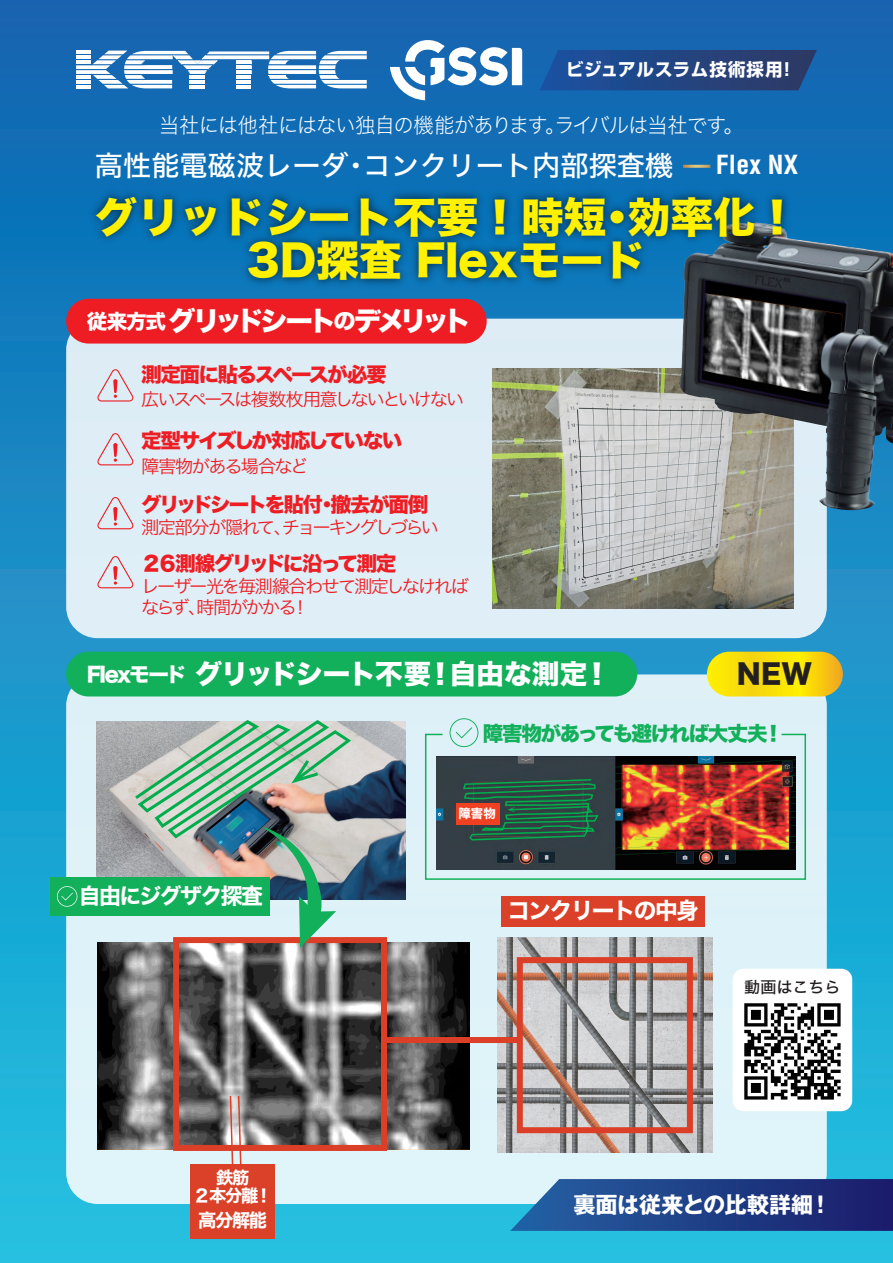
<style>
.page{position:relative;width:893px;height:1263px;background:#fff}
.page>*{position:absolute;margin:0;border:0;box-sizing:border-box;transform-origin:0 0}
.t1{font:42px/43.5px "Hira Kaku Std N W8";color:#fff101;text-align:center}
.t2{font:27.75px "Hira Kaku Pro N W5";color:#fff}
.t3{font:27.15px "Hira Kaku Std N W8";letter-spacing:-.02em;color:#fff}
.t4{font:27.15px "Hira Kaku Std N W8";letter-spacing:-.17em;color:#fff}
.t5{font:27.15px "Hira Kaku Std N W8";color:#231f20}
.t6{font:700 condensed 25.65px "Helvetica LT Std";letter-spacing:.01em;color:#fff}
.t7{font:22.8px "Hiragino Kaku W7 90 ms RKSJ H";letter-spacing:-.075em;color:#fff}
.t8{font:700 22.2px "Gothic MB101 Pro";letter-spacing:-.01em;color:#fff}
.t9{font:21.9px "Hiragino Kaku W7 90 ms RKSJ H";letter-spacing:-.075em;color:#fff}
.t10{font:21px "Hira Kaku Pro N W2";color:#fff;scale:.96 1}
.t11{font:20.25px "Hira Kaku Std N W8";letter-spacing:-.09em;color:#ee1d23}
.t12{font:20.25px "Hira Kaku Std N W8";letter-spacing:-.075em;color:#13b05b}
.t13{font:20.25px "Hira Kaku Std N W8";letter-spacing:-.125em;color:#ee1d23}
.t14{font:18.3px "Hiragino Kaku W7 90 ms RKSJ H";color:#fff}
.t15{font:18px/20.9px "Hira Kaku Pro N W3";letter-spacing:-.12em;color:#ee1d23}
.t16{font:18px "Hira Kaku Pro N W3";letter-spacing:-.09em;color:#ee1d23}
.t17{font:700 17.55px "Shin Go Pro";letter-spacing:.055em;color:#fff}
.t18{font:17.4px/18.6px "Hiragino Kaku W7 90 ms RKSJ H";letter-spacing:-.075em;color:#fff;text-align:center}
.t19{font:15.75px "Hira Kaku Pro N W5";color:#231f20}
.t20{font:12.45px "Hiragino Kaku W7 90 ms RKSJ H";color:#fff}
.s1{font-size:20.25px}
.s2{font-size:21.9px}
</style>
<div class="page">
<div style="left:0;top:0;width:893px;height:1263px;background:linear-gradient(to bottom,#1060ac,#23c4e3)"></div>
<div style="left:66px;top:674px;width:761px;height:530px;background:#def3f9;border-radius:31px"></div>
<div style="left:66px;top:319px;width:761px;height:319px;background:#deeef6;border-radius:31px"></div>
<img style="left:492px;top:369px;width:302px;height:239px">
<div style="left:733px;top:969px;width:119px;height:142px;background:#fff;border-radius:11px"></div>
<svg style="left:744px;top:1003px;width:97px;height:96px"></svg>
<hr style="left:683px;top:165px;width:27px;height:3px;background:#fff">
<svg style="left:97px;top:369px;width:37px;height:32px"></svg>
<svg style="left:97px;top:433px;width:37px;height:32px"></svg>
<svg style="left:97px;top:497px;width:37px;height:32px"></svg>
<svg style="left:97px;top:556px;width:37px;height:32px"></svg>
<img style="left:497px;top:937px;width:216px;height:216px">
<img style="left:497px;top:971px;width:216px;height:11px">
<img style="left:497px;top:1061px;width:216px;height:10px">
<img style="left:705px;top:1010px;width:8px;height:13px">
<img style="left:505px;top:937px;width:200px;height:216px">
<img style="left:497px;top:1086px;width:216px;height:20px">
<img style="left:627px;top:937px;width:10px;height:216px">
<img style="left:559px;top:937px;width:21px;height:216px">
<img style="left:497px;top:987px;width:7px;height:9px">
<img style="left:497px;top:996px;width:16px;height:19px">
<img style="left:505px;top:1008px;width:12px;height:19px">
<img style="left:514px;top:1021px;width:18px;height:16px">
<img style="left:524px;top:1033px;width:17px;height:19px">
<img style="left:532px;top:1045px;width:18px;height:19px">
<img style="left:542px;top:1058px;width:17px;height:18px">
<img style="left:551px;top:1070px;width:18px;height:19px">
<img style="left:560px;top:1082px;width:18px;height:19px">
<img style="left:569px;top:1095px;width:18px;height:18px">
<img style="left:579px;top:1107px;width:17px;height:19px">
<img style="left:588px;top:1119px;width:17px;height:19px">
<img style="left:597px;top:1133px;width:18px;height:17px">
<img style="left:606px;top:1144px;width:15px;height:9px">
<div style="left:517px;top:957px;width:176px;height:176px;border:6px solid #db3f28"></div>
<img style="left:97px;top:942px;width:372px;height:207px">
<div style="left:173px;top:937px;width:214px;height:214px;border:6px solid #db3f28"></div>
<div style="left:191px;top:1165px;width:84px;height:74px;background:#db4128"></div>
<div style="left:501px;top:896px;width:204px;height:30px;background:#db4128"></div>
<div style="left:384px;top:1037px;width:137px;height:6px;background:#db3f28"></div>
<svg style="left:229px;top:1094px;width:13px;height:71px"></svg>
<img style="left:680px;top:224px;width:206px;height:287px">
<img style="left:82px;top:183px;width:729px;height:129px">
<img style="left:96px;top:722px;width:309px;height:178px">
<div style="left:51px;top:877px;width:219px;height:38px;background:#13b05b"></div>
<svg style="left:510px;top:1179px;width:383px;height:52px"></svg>
<div style="left:66px;top:299px;width:421px;height:45px;background:#ee1d23;border-radius:22px"></div>
<div style="left:66px;top:652px;width:571px;height:44px;background:#13b05b;border-radius:22px"></div>
<svg style="left:707px;top:652px;width:136px;height:44px"></svg>
<svg style="left:132px;top:720px;width:222px;height:228px"></svg>
<svg style="left:450px;top:718px;width:28px;height:15px"></svg>
<svg style="left:57px;top:886px;width:20px;height:21px"></svg>
<svg style="left:425px;top:733px;width:381px;height:147px"></svg>
<svg style="left:462px;top:778px;width:138px;height:63px"></svg>
<div style="left:456px;top:803px;width:44px;height:21px;background:#ef4022"></div>
<svg style="left:390px;top:40px;width:132px;height:60px"></svg>
<svg style="left:76px;top:51px;width:291px;height:37px"></svg>
<hr style="left:76px;top:51px;width:15px;height:3px;background:#fff">
<svg style="left:540px;top:50px;width:277px;height:40px"></svg>
<p class="t17" style="left:566px;top:56px;width:231px">ビジュアルスラム技術採用！</p>
<p class="t10" style="left:159px;top:107px;width:611px">当社には他社にはない独自の機能があります。ライバルは当社です。</p>
<h2 class="t2" style="left:95px;top:141px;width:580px">高性能電磁波レーダ・コンクリート内部探査機</h2>
<h3 class="t6" style="left:716px;top:149px;width:84px">Flex NX</h3>
<h1 class="t1" style="left:95px;top:196px;width:705px">グリッドシート不要！時短・効率化！<br>3D探査 Flexモード</h1>
<h3 class="t4" style="left:87px;top:305px;width:386px"><span class="s1">従来方式</span>グリッドシート<span class="s2">の</span>デメリット</h3>
<p class="t11" style="left:141px;top:363px;width:247px">測定面に貼るスペースが必要</p>
<p class="t15" style="left:141px;top:388px;width:325px">広いスペースは複数枚用意しないといけない</p>
<p class="t11" style="left:141px;top:429px;width:263px">定型サイズしか対応していない</p>
<p class="t16" style="left:141px;top:450px;width:169px">障害物がある場合など</p>
<p class="t11" style="left:141px;top:493px;width:289px">グリッドシートを貼付・撤去が面倒</p>
<p class="t15" style="left:141px;top:515px;width:299px">測定部分が隠れて、チョーキングしづらい</p>
<p class="t13" style="left:141px;top:552px;width:257px">２６測線グリッドに沿って測定</p>
<p class="t15" style="left:141px;top:574px;width:330px">レーザー光を毎測線合わせて測定しなければならず、時間がかかる！</p>
<h3 class="t3" style="left:87px;top:658px;width:525px"><span class="s1">Flexモード</span>グリッドシート不要！自由な測定！</h3>
<h3 class="t5" style="left:737px;top:658px;width:77px">NEW</h3>
<p class="t12" style="left:483px;top:722px;width:302px">障害物があっても避ければ大丈夫！</p>
<p class="t9" style="left:79px;top:884px;width:186px">自由にジグザク探査</p>
<p class="t18" style="left:193px;top:1169px;width:81px">鉄筋<br>２本分離！</p>
<p class="t14" style="left:198px;top:1211px;width:70px">高分解能</p>
<p class="t20" style="left:458px;top:807px;width:39px">障害物</p>
<p class="t7" style="left:507px;top:899px;width:193px">コンクリートの中身</p>
<p class="t19" style="left:744px;top:972px;width:98px">動画はこちら</p>
<p class="t8" style="left:573px;top:1186px;width:260px">裏面は従来との比較詳細！</p>
</div>
